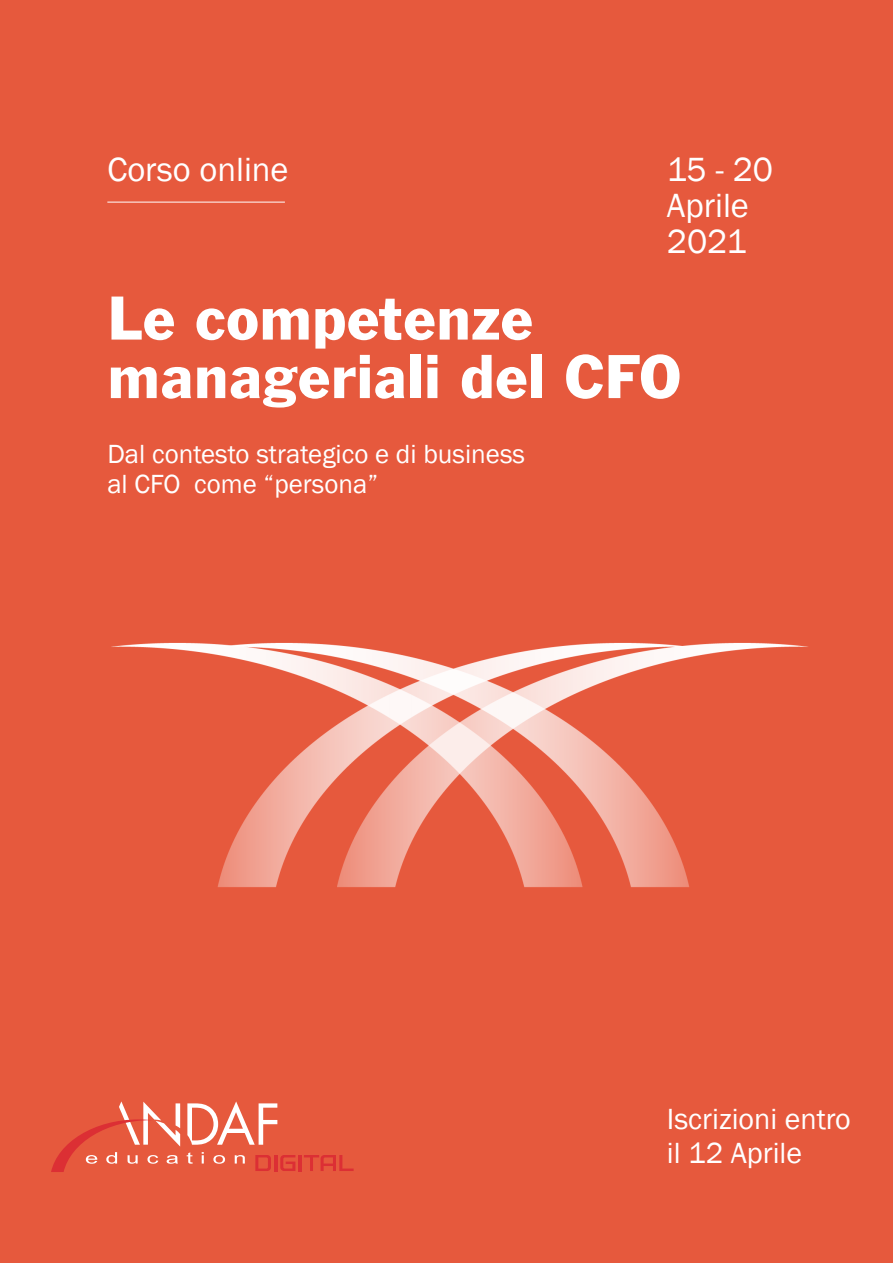
<style>
.page{position:relative;width:893px;height:1263px;background:#e6593d}
.page>*{position:absolute;margin:0;border:0;box-sizing:border-box;transform-origin:0 0}
.t1{font:64.5px "Franklin Gothic";color:#fff}
.t2{font:34.5px "Franklin Gothic";color:#fff}
.t3{font:30px "Franklin Gothic";color:#fff}
.t4{font:27px/30px "Franklin Gothic";color:#fff}
</style>
<div class="page">
<hr style="left:107px;top:202px;width:178px;height:1px;background:#fff">
<svg style="left:187px;top:1101px;width:90px;height:44px"></svg>
<svg style="left:51px;top:1101px;width:129px;height:71px"></svg>
<svg style="left:187px;top:1152px;width:6px;height:12px"></svg>
<svg style="left:202px;top:1152px;width:2px;height:11px"></svg>
<svg style="left:213px;top:1155px;width:12px;height:9px"></svg>
<svg style="left:235px;top:1155px;width:10px;height:8px"></svg>
<svg style="left:255px;top:1155px;width:16px;height:16px"></svg>
<hr style="left:274px;top:1155px;width:3px;height:16px;background:#dc2f34">
<svg style="left:280px;top:1155px;width:15px;height:16px"></svg>
<hr style="left:299px;top:1155px;width:3px;height:16px;background:#dc2f34">
<svg style="left:304px;top:1155px;width:50px;height:16px"></svg>
<img style="left:111px;top:642px;width:697px;height:246px">
<p class="t2" style="left:107px;top:148px;width:183px">Corso online</p>
<p class="t2" style="left:667px;top:148px;width:108px">15 - 20</p>
<p class="t2" style="left:667px;top:184px;width:84px">Aprile</p>
<p class="t2" style="left:667px;top:220px;width:81px">2021</p>
<p class="t1" style="left:107px;top:279px;width:428px">Le competenze</p>
<p class="t1" style="left:107px;top:338px;width:576px">manageriali del CFO</p>
<p class="t4" style="left:107px;top:439px;width:419px">Dal contesto strategico e di business al CFO come “persona”</p>
<p class="t3" style="left:667px;top:1100px;width:186px">Iscrizioni entro</p>
<p class="t3" style="left:667px;top:1135px;width:137px">il 12 Aprile</p>
</div>
